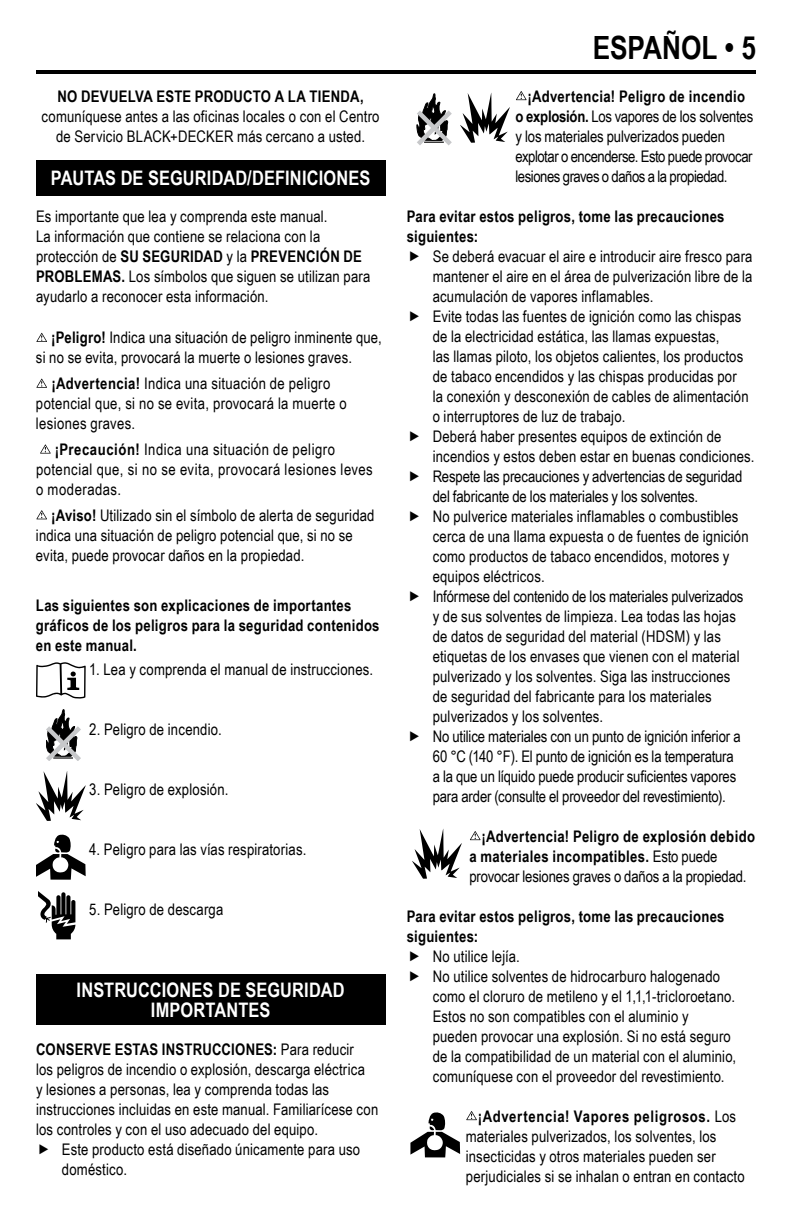
<style>
.page{position:relative;width:792px;height:1224px;background:#fff}
.page>*{position:absolute;margin:0;border:0;box-sizing:border-box;transform-origin:0 0}
.t1{font:700 32px "Arial Narrow";letter-spacing:-.005em;color:#000}
.t2{font:700 20px/20px "Arial Narrow";letter-spacing:.005em;color:#fff;text-align:center}
.t3{font:16px/20px "Arial Narrow";letter-spacing:.01em;color:#000}
.t4{font:700 16px/20px "Arial Narrow";letter-spacing:.015em;color:#000}
.t5{font:16px/20px "Arial Narrow";letter-spacing:-.025em;color:#000}
.t6{font:16px/20px "Arial Narrow";letter-spacing:.03em;color:#000}
.s1{font-weight:700}
.s2{font-weight:400}
</style>
<div class="page">
<hr style="left:36px;top:70px;width:720px;height:4px;background:#000">
<div style="left:36px;top:160px;width:349px;height:36px;background:#000"></div>
<svg style="left:36px;top:333px;width:11px;height:9px"></svg>
<svg style="left:36px;top:379px;width:11px;height:9px"></svg>
<svg style="left:40px;top:444px;width:11px;height:10px"></svg>
<div style="left:36px;top:509px;width:12px;height:12px;background:#a1a1a1"></div>
<svg style="left:36px;top:510px;width:11px;height:9px"></svg>
<svg style="left:36px;top:662px;width:50px;height:37px"></svg>
<svg style="left:46px;top:710px;width:35px;height:51px"></svg>
<svg style="left:36px;top:771px;width:50px;height:50px"></svg>
<svg style="left:36px;top:835px;width:50px;height:45px"></svg>
<svg style="left:38px;top:891px;width:37px;height:48px"></svg>
<div style="left:36px;top:975px;width:349px;height:50px;background:#000"></div>
<svg style="left:417px;top:94px;width:35px;height:51px"></svg>
<svg style="left:460px;top:93px;width:50px;height:50px"></svg>
<div style="left:516px;top:90px;width:11px;height:12px;background:#d7d7d7"></div>
<svg style="left:516px;top:91px;width:11px;height:9px"></svg>
<svg style="left:412px;top:829px;width:50px;height:50px"></svg>
<div style="left:469px;top:830px;width:12px;height:12px;background:#d7d7d7"></div>
<svg style="left:470px;top:831px;width:11px;height:9px"></svg>
<svg style="left:410px;top:1113px;width:50px;height:44px"></svg>
<div style="left:466px;top:1110px;width:11px;height:12px;background:#d7d7d7"></div>
<svg style="left:466px;top:1111px;width:11px;height:9px"></svg>
<p class="t4" style="left:57px;top:85px;width:308px">NO DEVUELVA ESTE PRODUCTO A LA TIENDA,</p>
<p class="t3" style="left:42px;top:105px;width:339px;text-align:center">comuníquese antes a las oficinas locales o con el Centro de Servicio BLACK+DECKER más cercano a usted.</p>
<p class="t2" style="left:51px;top:167px;width:321px">PAUTAS DE SEGURIDAD/DEFINICIONES</p>
<p class="t3" style="left:36px;top:205px;width:336px">Es importante que lea y comprenda este manual.<br>La información que contiene se relaciona con la protección de <span class="s1">SU SEGURIDAD</span> y la <span class="s1">PREVENCIÓN DE PROBLEMAS.</span> Los símbolos que siguen se utilizan para ayudarlo a reconocer esta información.</p>
<p class="t3" style="left:36px;top:327px;width:347px;text-indent:15px"><span class="s1">¡Peligro!</span> Indica una situación de peligro inminente que, si no se evita, provocará la muerte o lesiones graves.</p>
<p class="t3" style="left:36px;top:373px;width:312px;text-indent:15px"><span class="s1">¡Advertencia!</span> Indica una situación de peligro potencial que, si no se evita, provocará la muerte o lesiones graves.</p>
<p class="t6" style="left:36px;top:439px;width:338px;text-indent:19px"><span class="s1">¡Precaución!</span> Indica una situación de peligro potencial que, si no se evita, provocará lesiones leves o moderadas.</p>
<p class="t3" style="left:36px;top:505px;width:340px;text-indent:15px"><span class="s1">¡Aviso!</span> Utilizado sin el símbolo de alerta de seguridad indica una situación de peligro potencial que, si no se evita, puede provocar daños en la propiedad.</p>
<p class="t4" style="left:36px;top:594px;width:345px">Las siguientes son explicaciones de importantes gráficos de los peligros para la seguridad contenidos en este manual.</p>
<p class="t3" style="left:89px;top:658px;width:285px">1. Lea y comprenda el manual de instrucciones.</p>
<p class="t3" style="left:89px;top:718px;width:134px">2. Peligro de incendio.</p>
<p class="t3" style="left:89px;top:778px;width:141px">3. Peligro de explosión.</p>
<p class="t3" style="left:89px;top:838px;width:219px">4. Peligro para las vías respiratorias.</p>
<p class="t3" style="left:89px;top:898px;width:136px">5. Peligro de descarga</p>
<p class="t2" style="left:77px;top:979px;width:270px">INSTRUCCIONES DE SEGURIDAD<br>IMPORTANTES</p>
<p class="t3" style="left:36px;top:1038px;width:344px"><span class="s1">CONSERVE ESTAS INSTRUCCIONES:</span> Para reducir<br>los peligros de incendio o explosión, descarga eléctrica<br>y lesiones a personas, lea y comprenda todas las instrucciones incluidas en este manual. Familiarícese con los controles y con el uso adecuado del equipo.</p>
<p class="t3" style="left:62px;top:1138px;width:300px">Este producto está diseñado únicamente para uso doméstico.</p>
<h1 class="t1" style="left:593px;top:24px;width:165px">ESPAÑOL • 5</h1>
<p class="t5" style="left:516px;top:85px;width:239px;text-indent:12px"><span class="s1">¡Advertencia! Peligro de incendio o explosión.</span> Los vapores de los solventes y los materiales pulverizados pueden explotar o encenderse. Esto puede provocar lesiones graves o daños a la propiedad.</p>
<p class="t4" style="left:407px;top:205px;width:319px">Para evitar estos peligros, tome las precauciones siguientes:</p>
<p class="t3" style="left:433px;top:245px;width:323px">Se deberá evacuar el aire e introducir aire fresco para mantener el aire en el área de pulverización libre de la acumulación de vapores inflamables.<br>Evite todas las fuentes de ignición como las chispas de la electricidad estática, las llamas expuestas,<br>las llamas piloto, los objetos calientes, los productos de tabaco encendidos y las chispas producidas por<br>la conexión y desconexión de cables de alimentación o interruptores de luz de trabajo.<br>Deberá haber presentes equipos de extinción de incendios y estos deben estar en buenas condiciones.<br>Respete las precauciones y advertencias de seguridad del fabricante de los materiales y los solventes.<br>No pulverice materiales inflamables o combustibles cerca de una llama expuesta o de fuentes de ignición como productos de tabaco encendidos, motores y equipos eléctricos.<br>Infórmese del contenido de los materiales pulverizados<br>y de sus solventes de limpieza. Lea todas las hojas de datos de seguridad del material (HDSM) y las etiquetas de los envases que vienen con el material pulverizado y los solventes. Siga las instrucciones<br>de seguridad del fabricante para los materiales pulverizados y los solventes.<br>No utilice materiales con un punto de ignición inferior a 60 °C (140 °F). El punto de ignición es la temperatura<br>a la que un líquido puede producir suficientes vapores para arder (consulte el proveedor del revestimiento).</p>
<p class="t4" style="left:469px;top:825px;width:287px;text-indent:12px">¡Advertencia! Peligro de explosión debido a materiales incompatibles. <span class="s2">Esto puede provocar lesiones graves o daños a la propiedad.</span></p>
<p class="t4" style="left:407px;top:905px;width:319px">Para evitar estos peligros, tome las precauciones siguientes:</p>
<p class="t3" style="left:433px;top:945px;width:305px">No utilice lejía.<br>No utilice solventes de hidrocarburo halogenado como el cloruro de metileno y el 1,1,1-tricloroetano.<br>Estos no son compatibles con el aluminio y pueden provocar una explosión. Si no está seguro de la compatibilidad de un material con el aluminio, comuníquese con el proveedor del revestimiento.</p>
<p class="t3" style="left:466px;top:1105px;width:280px;text-indent:12px"><span class="s1">¡Advertencia! Vapores peligrosos.</span> Los materiales pulverizados, los solventes, los insecticidas y otros materiales pueden ser perjudiciales si se inhalan o entran en contacto</p>
</div>
